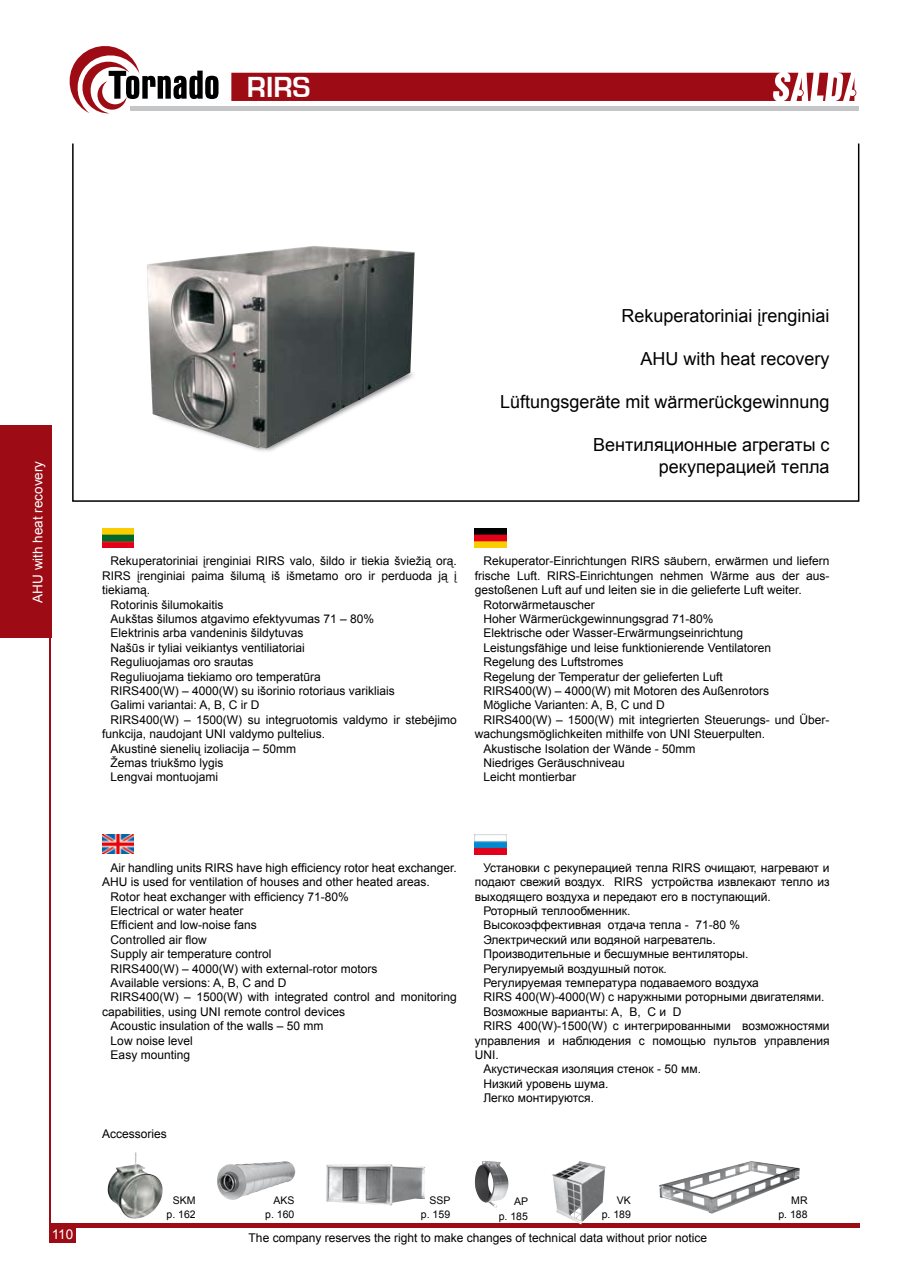
<style>
.page{position:relative;width:902px;height:1280px;background:#fff}
.page>*{position:absolute;margin:0;border:0;box-sizing:border-box;transform-origin:0 0}
.t1{font:700 30px "Eurostile";color:#fff}
.t2{font:18px/21.6px "Arial";color:#000;text-align:right}
.t3{font:13.5px "Arial";color:#fff}
.t4{font:12px "Arial";color:#000}
.t5{font:10.5px/14.2px "Arial";color:#000;text-align:right}
</style>
<div class="page">
<div style="left:72px;top:143px;width:787px;height:359px;border:2px solid #000"></div>
<img style="left:475px;top:528px;width:31px;height:19px">
<img style="left:475px;top:835px;width:31px;height:19px">
<img style="left:102px;top:528px;width:32px;height:19px">
<img style="left:102px;top:835px;width:32px;height:19px">
<hr style="left:50px;top:561px;width:1px;height:682px;background:#9d0c15">
<hr style="left:50px;top:1224px;width:809px;height:4px;background:#9d0c15">
<div style="left:50px;top:1224px;width:25px;height:19px;background:#9d0c15"></div>
<svg style="left:69px;top:46px;width:149px;height:68px"></svg>
<hr style="left:130px;top:106px;width:728px;height:4px;background:#c5c6c8">
<svg style="left:231px;top:72px;width:626px;height:29px;background:#a7252d"></svg>
<div style="left:0;top:426px;width:51px;height:212px;background:#9d0c15"></div>
<img style="left:147px;top:246px;width:267px;height:202px">
<img style="left:108px;top:1152px;width:55px;height:67px">
<img style="left:659px;top:1161px;width:140px;height:52px">
<img style="left:256px;top:1161px;width:39px;height:31px">
<img style="left:483px;top:1161px;width:25px;height:29px">
<img style="left:326px;top:1164px;width:99px;height:41px">
<img style="left:551px;top:1161px;width:54px;height:63px">
<h1 class="t1" style="left:247px;top:71px;width:65px">RIRS</h1>
<p class="t3" style="left:29px;top:603px;width:143px;rotate:-90deg">AHU with heat recovery</p>
<h2 class="t2" style="left:621px;top:305px;width:210px">Rekuperatoriniai įrenginiai</h2>
<h2 class="t2" style="left:640px;top:348px;width:191px">AHU with heat recovery</h2>
<h2 class="t2" style="left:500px;top:391px;width:331px">Lüftungsgeräte mit wärmerückgewinnung</h2>
<h2 class="t2" style="left:593px;top:434px;width:238px">Вентиляционные агрегаты с рекуперацией тепла</h2>
<p class="t4" style="left:111px;top:553px;width:348px">Rekuperatoriniai įrenginiai RIRS valo, šildo ir tiekia šviežią orą.</p>
<p class="t4" style="left:102px;top:568px;width:356px">RIRS įrenginiai paima šilumą iš išmetamo oro ir perduoda ją į</p>
<p class="t4" style="left:102px;top:582px;width:50px">tiekiamą.</p>
<p class="t4" style="left:111px;top:596px;width:114px">Rotorinis šilumokaitis</p>
<p class="t4" style="left:111px;top:611px;width:265px">Aukštas šilumos atgavimo efektyvumas 71 – 80%</p>
<p class="t4" style="left:111px;top:625px;width:194px">Elektrinis arba vandeninis šildytuvas</p>
<p class="t4" style="left:111px;top:640px;width:196px">Našūs ir tyliai veikiantys ventiliatoriai</p>
<p class="t4" style="left:111px;top:654px;width:144px">Reguliuojamas oro srautas</p>
<p class="t4" style="left:111px;top:668px;width:212px">Reguliuojama tiekiamo oro temperatūra</p>
<p class="t4" style="left:111px;top:683px;width:286px">RIRS400(W) – 4000(W) su išorinio rotoriaus varikliais</p>
<p class="t4" style="left:111px;top:697px;width:150px">Galimi variantai: A, B, C ir D</p>
<p class="t4" style="left:111px;top:712px;width:347px">RIRS400(W) – 1500(W) su integruotomis valdymo ir stebėjimo</p>
<p class="t4" style="left:102px;top:726px;width:224px">funkcija, naudojant UNI valdymo pultelius.</p>
<p class="t4" style="left:111px;top:740px;width:187px">Akustinė sienelių izoliacija – 50mm</p>
<p class="t4" style="left:111px;top:755px;width:114px">Žemas triukšmo lygis</p>
<p class="t4" style="left:111px;top:769px;width:109px">Lengvai montuojami</p>
<p class="t4" style="left:483px;top:553px;width:348px">Rekuperator-Einrichtungen RIRS säubern, erwärmen und liefern</p>
<p class="t4" style="left:475px;top:568px;width:356px">frische Luft. RIRS-Einrichtungen nehmen Wärme aus der aus-</p>
<p class="t4" style="left:475px;top:582px;width:328px">gestoßenen Luft auf und leiten sie in die gelieferte Luft weiter.</p>
<p class="t4" style="left:483px;top:596px;width:113px">Rotorwärmetauscher</p>
<p class="t4" style="left:483px;top:611px;width:232px">Hoher Wärmerückgewinnungsgrad 71-80%</p>
<p class="t4" style="left:483px;top:625px;width:261px">Elektrische oder Wasser-Erwärmungseinrichtung</p>
<p class="t4" style="left:483px;top:640px;width:289px">Leistungsfähige und leise funktionierende Ventilatoren</p>
<p class="t4" style="left:483px;top:654px;width:142px">Regelung des Luftstromes</p>
<p class="t4" style="left:483px;top:668px;width:241px">Regelung der Temperatur der gelieferten Luft</p>
<p class="t4" style="left:483px;top:683px;width:287px">RIRS400(W) – 4000(W) mit Motoren des Außenrotors</p>
<p class="t4" style="left:483px;top:697px;width:183px">Mögliche Varianten: A, B, C und D</p>
<p class="t4" style="left:483px;top:712px;width:348px">RIRS400(W) – 1500(W) mit integrierten Steuerungs- und Über-</p>
<p class="t4" style="left:475px;top:726px;width:292px">wachungsmöglichkeiten mithilfe von UNI Steuerpulten.</p>
<p class="t4" style="left:483px;top:740px;width:214px">Akustische Isolation der Wände - 50mm</p>
<p class="t4" style="left:483px;top:755px;width:143px">Niedriges Geräuschniveau</p>
<p class="t4" style="left:483px;top:769px;width:94px">Leicht montierbar</p>
<p class="t4" style="left:111px;top:860px;width:348px">Air handling units RIRS have high efficiency rotor heat exchanger.</p>
<p class="t4" style="left:102px;top:874px;width:329px">AHU is used for ventilation of houses and other heated areas.</p>
<p class="t4" style="left:111px;top:888px;width:240px">Rotor heat exchanger with efficiency 71-80%</p>
<p class="t4" style="left:111px;top:903px;width:134px">Electrical or water heater</p>
<p class="t4" style="left:111px;top:917px;width:148px">Efficient and low-noise fans</p>
<p class="t4" style="left:111px;top:932px;width:98px">Controlled air flow</p>
<p class="t4" style="left:111px;top:946px;width:162px">Supply air temperature control</p>
<p class="t4" style="left:111px;top:960px;width:268px">RIRS400(W) – 4000(W) with external-rotor motors</p>
<p class="t4" style="left:111px;top:975px;width:177px">Available versions: A, B, C and D</p>
<p class="t4" style="left:111px;top:989px;width:347px">RIRS400(W) – 1500(W) with integrated control and monitoring</p>
<p class="t4" style="left:102px;top:1004px;width:244px">capabilities, using UNI remote control devices</p>
<p class="t4" style="left:111px;top:1018px;width:214px">Acoustic insulation of the walls – 50 mm</p>
<p class="t4" style="left:111px;top:1032px;width:84px">Low noise level</p>
<p class="t4" style="left:111px;top:1047px;width:81px">Easy mounting</p>
<p class="t4" style="left:102px;top:1126px;width:66px">Accessories</p>
<p class="t4" style="left:483px;top:860px;width:348px">Установки с рекуперацией тепла RIRS очищают, нагревают и</p>
<p class="t4" style="left:475px;top:874px;width:356px">подают свежий воздух. RIRS устройства извлекают тепло из</p>
<p class="t4" style="left:475px;top:888px;width:297px">выходящего воздуха и передают его в поступающий.</p>
<p class="t4" style="left:483px;top:903px;width:148px">Роторный теплообменник.</p>
<p class="t4" style="left:483px;top:917px;width:258px">Высокоэффективная отдача тепла - 71-80 %</p>
<p class="t4" style="left:483px;top:932px;width:234px">Электрический или водяной нагреватель.</p>
<p class="t4" style="left:483px;top:946px;width:267px">Производительные и бесшумные вентиляторы.</p>
<p class="t4" style="left:483px;top:960px;width:185px">Регулируемый воздушный поток.</p>
<p class="t4" style="left:483px;top:975px;width:277px">Регулируемая температура подаваемого воздуха</p>
<p class="t4" style="left:483px;top:989px;width:342px">RIRS 400(W)-4000(W) с наружными роторными двигателями.</p>
<p class="t4" style="left:483px;top:1004px;width:199px">Возможные варианты: A, B, C и D</p>
<p class="t4" style="left:483px;top:1018px;width:348px">RIRS 400(W)-1500(W) с интегрированными возможностями</p>
<p class="t4" style="left:475px;top:1032px;width:356px">управления и наблюдения с помощью пультов управления</p>
<p class="t4" style="left:475px;top:1047px;width:25px">UNI.</p>
<p class="t4" style="left:483px;top:1061px;width:219px">Акустическая изоляция стенок - 50 мм.</p>
<p class="t4" style="left:483px;top:1076px;width:126px">Низкий уровень шума.</p>
<p class="t4" style="left:483px;top:1090px;width:112px">Легко монтируются.</p>
<p class="t5" style="left:166px;top:1193px;width:31px">SKM p. 162</p>
<p class="t5" style="left:265px;top:1193px;width:31px">AKS p. 160</p>
<p class="t5" style="left:421px;top:1193px;width:31px">SSP p. 159</p>
<p class="t5" style="left:778px;top:1193px;width:31px">MR<br>p. 188</p>
<p class="t5" style="left:498px;top:1195px;width:31px">AP<br>p. 185</p>
<p class="t5" style="left:601px;top:1193px;width:31px">VK<br>p. 189</p>
<p class="t3" style="left:52px;top:1226px;width:23px">110</p>
<p class="t4" style="left:248px;top:1230px;width:460px">The company reserves the right to make changes of technical data without prior notice</p>
</div>
